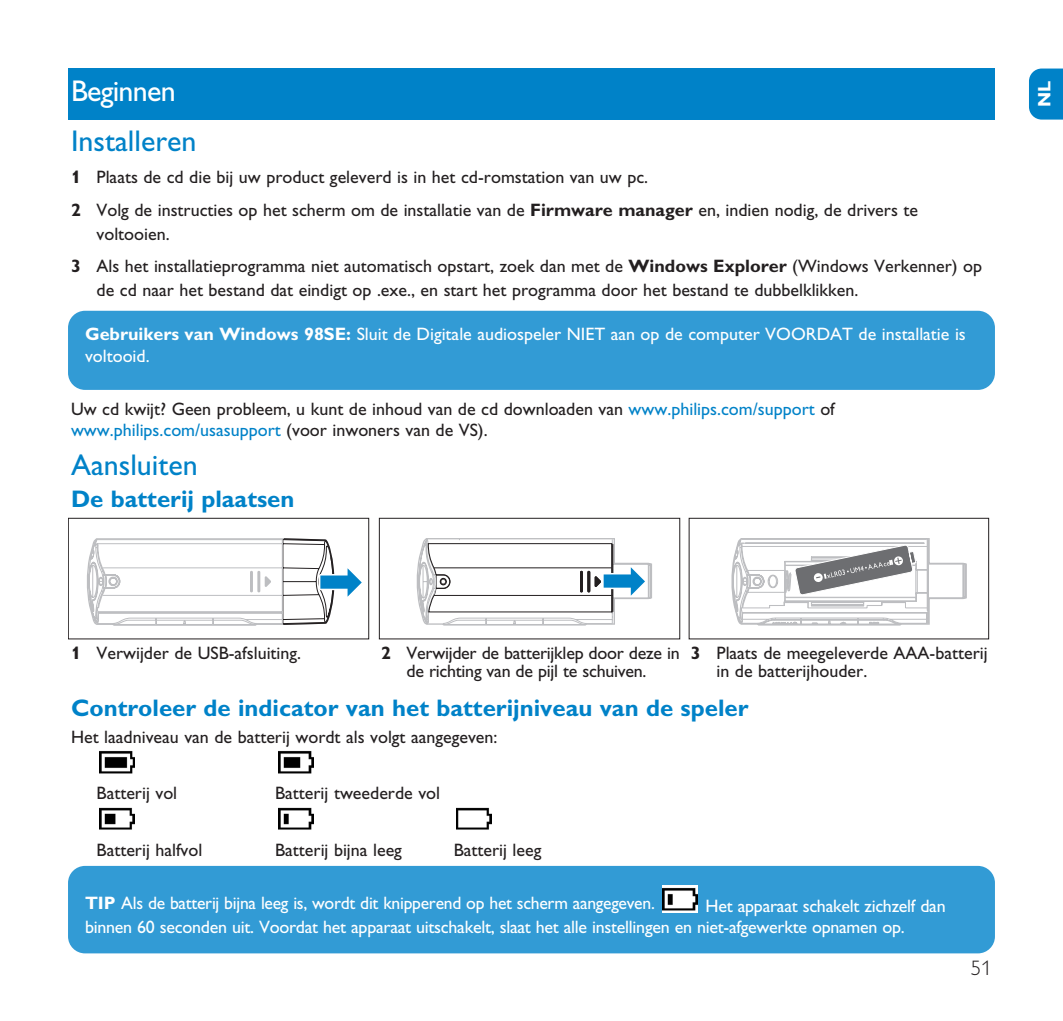
<style>
.page{position:relative;width:1063px;height:1021px;background:#fff}
.page>*{position:absolute;margin:0;border:0;box-sizing:border-box;transform-origin:0 0}
.t1{font:30px "Gill Alt One";color:#0082c8}
.t2{font:30px "Gill Alt One";letter-spacing:-.025em;color:#fff}
.t3{font:700 24px "Gill Alt One";color:#0082c8}
.t4{font:300 21px "Gill Alt One";color:#231f20}
.t5{font:18px/32.4px "Gill Alt One";color:#231f20}
.t6{font:18px/21.6px "Gill Alt One";letter-spacing:-.015em;color:#fff}
.t7{font:700 18px "Gill Alt One";color:#fff}
.s1{font-weight:700}
.s2{color:#0082c8}
</style>
<div class="page">
<div style="left:1029px;top:69px;width:34px;height:51px;background:#0082c8"></div>
<div style="left:68px;top:69px;width:927px;height:51px;background:#0082c8"></div>
<div style="left:68px;top:311px;width:927px;height:79px;background:#329bd5;border-radius:17px"></div>
<img style="left:457px;top:807px;width:35px;height:23px">
<img style="left:278px;top:807px;width:35px;height:23px">
<img style="left:100px;top:807px;width:35px;height:23px">
<img style="left:278px;top:751px;width:35px;height:23px">
<img style="left:100px;top:751px;width:35px;height:23px">
<div style="left:68px;top:518px;width:301px;height:121px;border:1px solid #231f20"></div>
<svg style="left:87px;top:538px;width:275px;height:88px"></svg>
<svg style="left:379px;top:518px;width:610px;height:121px"></svg>
<svg style="left:417px;top:536px;width:236px;height:92px"></svg>
<div style="left:68px;top:865px;width:927px;height:88px;background:#329bd5;border-radius:17px"></div>
<img style="left:663px;top:885px;width:35px;height:27px">
<h1 class="t2" style="left:71px;top:80px;width:106px">Beginnen</h1>
<p class="t7" style="left:1038px;top:107px;width:28px;rotate:-90deg">NL</p>
<h1 class="t1" style="left:71px;top:130px;width:127px">Installeren</h1>
<p class="t5" style="left:71px;top:163px;width:849px"><span class="s1">1</span> Plaats de cd die bij uw product geleverd is in het cd-romstation van uw pc.<br><span class="s1">2</span> Volg de instructies op het scherm om de installatie van de <span class="s1">Firmware manager</span> en, indien nodig, de drivers te</p>
<p class="t5" style="left:71px;top:219px;width:913px;text-indent:26px">voltooien.<br><span class="s1">3</span> Als het installatieprogramma niet automatisch opstart, zoek dan met de <span class="s1">Windows Explorer</span> (Windows Verkenner) op</p>
<p class="t5" style="left:97px;top:276px;width:763px">de cd naar het bestand dat eindigt op .exe., en start het programma door het bestand te dubbelklikken.</p>
<p class="t6" style="left:85px;top:325px;width:882px"><span class="s1">Gebruikers van Windows 98SE:</span> Sluit de Digitale audiospeler NIET aan op de computer VOORDAT de installatie is voltooid.</p>
<p class="t5" style="left:71px;top:399px;width:765px;line-height:21.6px">Uw cd kwijt? Geen probleem, u kunt de inhoud van de cd downloaden van <span class="s2">www.philips.com/support</span> of <span class="s2">www.philips.com/usasupport</span> (voor inwoners van de VS).</p>
<h1 class="t1" style="left:71px;top:454px;width:128px">Aansluiten</h1>
<h2 class="t3" style="left:71px;top:490px;width:225px">De batterij plaatsen</h2>
<p class="t5" style="left:71px;top:639px;width:232px"><span class="s1">1</span> Verwijder de USB-afsluiting.</p>
<p class="t5" style="left:381px;top:646px;width:300px;line-height:18px;text-align:center"><span class="s1">2</span> Verwijder de batterijklep door deze in de richting van de pijl te schuiven.</p>
<p class="t5" style="left:717px;top:646px;width:273px;line-height:18px;text-indent:-26px"><span class="s1">3</span> Plaats de meegeleverde AAA-batterij in de batterijhouder.</p>
<h2 class="t3" style="left:71px;top:699px;width:679px">Controleer de indicator van het batterijniveau van de speler</h2>
<p class="t5" style="left:71px;top:722px;width:428px">Het laadniveau van de batterij wordt als volgt aangegeven:</p>
<p class="t5" style="left:97px;top:779px;width:82px">Batterij vol</p>
<p class="t5" style="left:275px;top:779px;width:167px">Batterij tweederde vol</p>
<p class="t5" style="left:97px;top:835px;width:107px">Batterij halfvol</p>
<p class="t5" style="left:275px;top:835px;width:128px">Batterij bijna leeg</p>
<p class="t5" style="left:454px;top:835px;width:89px">Batterij leeg</p>
<p class="t6" style="left:85px;top:894px;width:571px"><span class="s1">TIP</span> Als de batterij bijna leeg is, wordt dit knipperend op het scherm aangegeven.</p>
<p class="t6" style="left:85px;top:897px;width:862px;text-indent:621px">Het apparaat schakelt zichzelf dan binnen 60 seconden uit. Voordat het apparaat uitschakelt, slaat het alle instellingen en niet-afgewerkte opnamen op.</p>
<p class="t4" style="left:971px;top:960px;width:22px">51</p>
</div>
